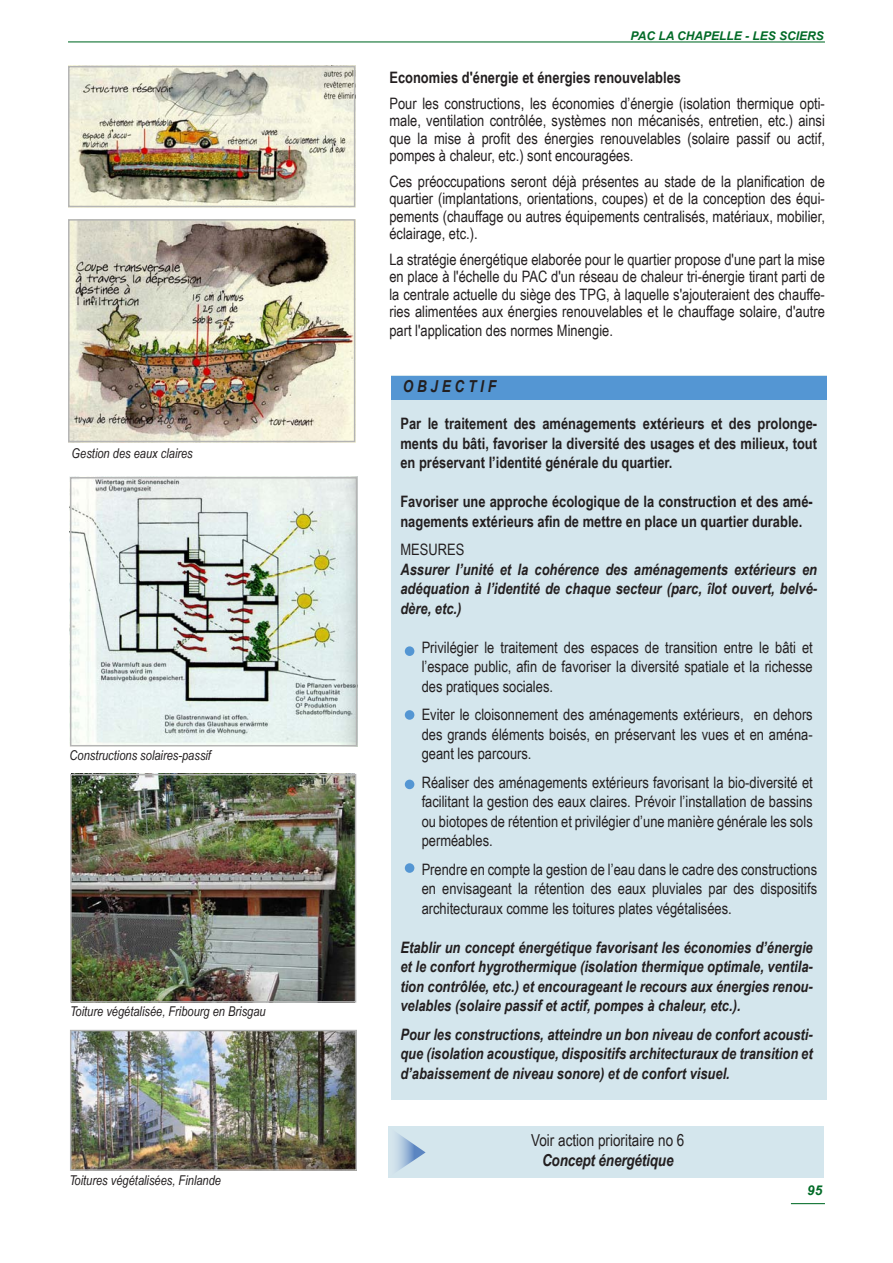
<style>
.page{position:relative;width:893px;height:1263px;background:#fff}
.page>*{position:absolute;margin:0;border:0;box-sizing:border-box;transform-origin:0 0}
.t1{font:italic 700 16.5px "Arial Narrow";letter-spacing:-.01em;color:#231f20}
.t2{font:16.5px "Arial Narrow";color:#231f20}
.Texte_07{font:15.75px/19.5px "Arial Narrow";color:#231f20;text-align:justify}
.t3{font:italic 700 15.75px/19.5px "Arial Narrow";color:#231f20;text-align:justify}
.t4{font:700 15.75px/19.5px "Arial Narrow";color:#231f20;text-align:justify}
.t5{font:italic 13.5px "Arial Narrow";color:#231f20}
.t6{font:italic 700 13.5px "Arial";color:#006a26}
.t7{font:italic 700 12px "Arial";color:#006a26}
</style>
<div class="page">
<hr style="left:68px;top:41px;width:757px;height:2px;background:#006a26">
<hr style="left:791px;top:1203px;width:34px;height:1px;background:#006a26">
<img style="left:73px;top:1033px;width:281px;height:135px">
<div style="left:391px;top:376px;width:436px;height:724px;background:#d4e6ed"></div>
<img style="left:73px;top:480px;width:281px;height:263px">
<img style="left:71px;top:222px;width:281px;height:217px">
<img style="left:71px;top:69px;width:281px;height:135px">
<div style="left:68px;top:66px;width:287px;height:141px;border:2px solid #b4b4b4"></div>
<div style="left:68px;top:219px;width:287px;height:223px;border:2px solid #b4b4b4"></div>
<div style="left:70px;top:477px;width:287px;height:269px;border:2px solid #b4b4b4"></div>
<div style="left:70px;top:1030px;width:287px;height:141px;border:2px solid #b4b4b4"></div>
<div style="left:391px;top:376px;width:436px;height:23px;background:#5496d3"></div>
<div style="left:405px;top:710px;width:9px;height:10px;background:#5496d3;border-radius:50%"></div>
<div style="left:405px;top:646px;width:9px;height:10px;background:#5496d3;border-radius:50%"></div>
<div style="left:405px;top:780px;width:9px;height:9px;background:#5496d3;border-radius:50%"></div>
<div style="left:405px;top:863px;width:9px;height:10px;background:#5496d3;border-radius:50%"></div>
<img style="left:73px;top:777px;width:280px;height:223px">
<div style="left:70px;top:774px;width:286px;height:229px;border:2px solid #b4b4b4"></div>
<div style="left:388px;top:1127px;width:436px;height:51px;background:#d4e6ed"></div>
<svg style="left:397px;top:1133px;width:29px;height:38px"></svg>
<p class="t5" style="left:72px;top:444px;width:123px">Gestion des eaux claires</p>
<p class="t5" style="left:70px;top:746px;width:143px">Constructions solaires-passif</p>
<p class="t5" style="left:70px;top:1002px;width:197px">Toiture végétalisée, Fribourg en Brisgau</p>
<p class="t5" style="left:69px;top:1170px;width:153px">Toitures végétalisées, Finlande</p>
<p class="t7" style="left:631px;top:28px;width:195px">PAC LA CHAPELLE - LES SCIERS</p>
<p class="t4" style="left:389px;top:67px;width:293px">Economies d'énergie et énergies renouvelables</p>
<p class="Texte_07" style="left:389px;top:94px;width:437px;line-height:17.2px">Pour les constructions, les économies d’énergie (isolation thermique opti&shy;male, ventilation contrôlée, systèmes non mécanisés, entretien, etc.) ainsi que la mise à profit des énergies renouvelables (solaire passif ou actif, pompes à chaleur, etc.) sont encouragées.</p>
<p class="Texte_07" style="left:389px;top:172px;width:437px;line-height:17.2px">Ces préoccupations seront déjà présentes au stade de la planification de quartier (implantations, orientations, coupes) et de la conception des équi&shy;pements (chauffage ou autres équipements centralisés, matériaux, mobilier, éclairage, etc.).</p>
<p class="Texte_07" style="left:389px;top:250px;width:437px;line-height:17.2px">La stratégie énergétique elaborée pour le quartier propose d'une part la mise en place à l'échelle du PAC d'un réseau de chaleur tri-énergie tirant parti de la centrale actuelle du siège des TPG, à laquelle s'ajouteraient des chauffe&shy;ries alimentées aux énergies renouvelables et le chauffage solaire, d'autre</p>
<p class="Texte_07" style="left:389px;top:320px;width:225px">part l'application des normes Minengie.</p>
<p class="t1" style="left:403px;top:374px;width:95px">O B J E C T I F</p>
<p class="t4" style="left:400px;top:413px;width:418px">Par le traitement des aménagements extérieurs et des prolonge&shy;ments du bâti, favoriser la diversité des usages et des milieux, tout en préservant l’identité générale du quartier.</p>
<p class="t4" style="left:400px;top:491px;width:414px">Favoriser une approche écologique de la construction et des amé&shy;nagements extérieurs afin de mettre en place un quartier durable.</p>
<p class="Texte_07" style="left:400px;top:539px;width:65px">MESURES</p>
<p class="t3" style="left:400px;top:559px;width:418px">Assurer l’unité et la cohérence des aménagements extérieurs en adéquation à l’identité de chaque secteur (parc, îlot ouvert, belvé&shy;dère, etc.)</p>
<p class="Texte_07" style="left:422px;top:637px;width:393px">Privilégier le traitement des espaces de transition entre le bâti et l’espace public, afin de favoriser la diversité spatiale et la richesse des pratiques sociales.</p>
<p class="Texte_07" style="left:422px;top:704px;width:393px">Eviter le cloisonnement des aménagements extérieurs, en dehors des grands éléments boisés, en préservant les vues et en aména&shy;geant les parcours.</p>
<p class="Texte_07" style="left:422px;top:772px;width:393px">Réaliser des aménagements extérieurs favorisant la bio-diversité et facilitant la gestion des eaux claires. Prévoir l’installation de bassins ou biotopes de rétention et privilégier d’une manière générale les sols perméables.</p>
<p class="Texte_07" style="left:422px;top:859px;width:397px">Prendre en compte la gestion de l’eau dans le cadre des constructions en envisageant la rétention des eaux pluviales par des dispositifs architecturaux comme les toitures plates végétalisées.</p>
<p class="t3" style="left:400px;top:937px;width:414px">Etablir un concept énergétique favorisant les économies d’énergie et le confort hygrothermique (isolation thermique optimale, ventila&shy;tion contrôlée, etc.) et encourageant le recours aux énergies renou&shy;velables (solaire passif et actif, pompes à chaleur, etc.).</p>
<p class="t3" style="left:400px;top:1024px;width:414px">Pour les constructions, atteindre un bon niveau de confort acousti&shy;que (isolation acoustique, dispositifs architecturaux de transition et d’abaissement de niveau sonore) et de confort visuel.</p>
<p class="t2" style="left:531px;top:1128px;width:155px">Voir action prioritaire no 6</p>
<p class="t1" style="left:542px;top:1147px;width:133px">Concept énergétique</p>
<p class="t6" style="left:807px;top:1181px;width:17px">95</p>
</div>
